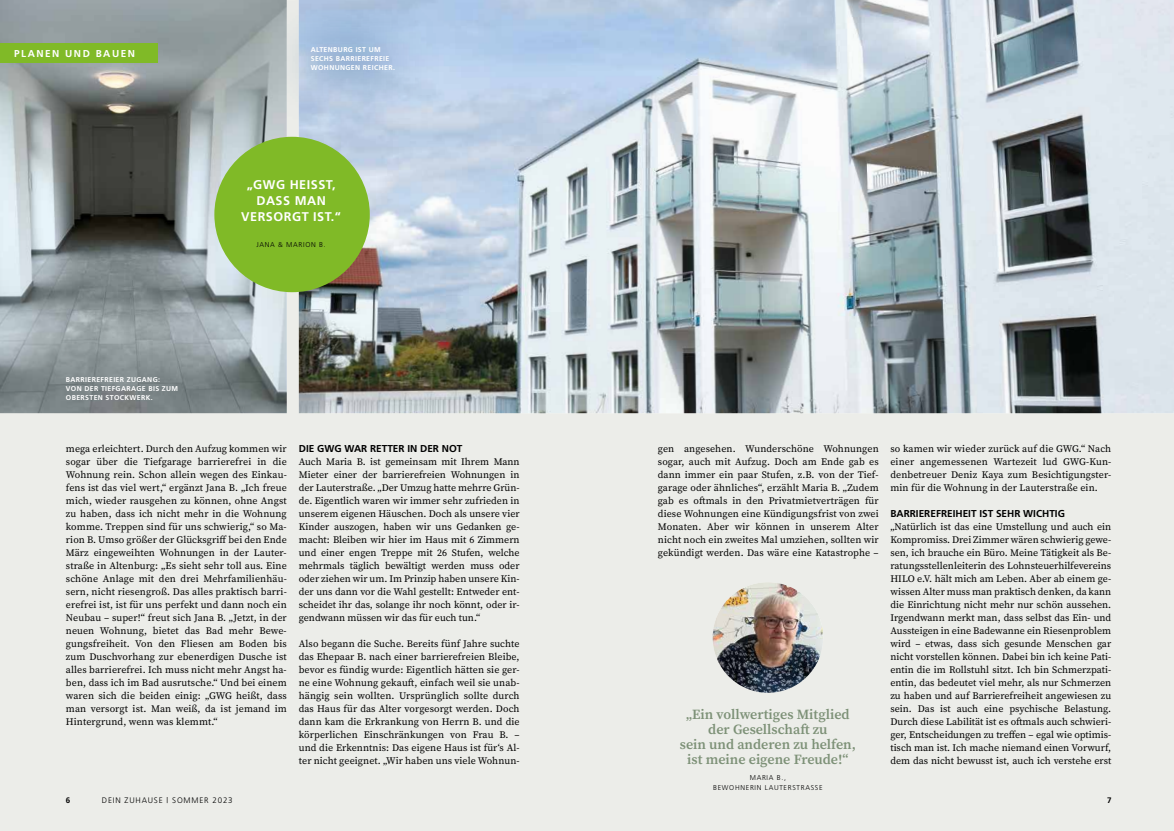
<style>
.page{position:relative;width:1174px;height:831px;background:#ecede9}
.page>*{position:absolute;margin:0;border:0;box-sizing:border-box;transform-origin:0 0}
.t1{font:600 14px/15px "Source Serif 4";color:#7d9177;text-align:center}
.t2{font:700 12.6px/16.4px "Frutiger";letter-spacing:.04em;color:#fff;text-align:center}
.t3{font:10px/13px "Source Serif 4";letter-spacing:.005em;color:#000;text-align:justify}
.t4{font:700 10px "Frutiger";color:#000}
.t5{font:700 10px "Frutiger";letter-spacing:.15em;color:#fff}
.t6{font:300 8px "Frutiger";letter-spacing:.1em;color:#000}
.t7{font:700 8px "Frutiger";color:#000}
.t8{font:700 7px/9px "Frutiger";letter-spacing:.05em;color:#fff}
.t9{font:300 7px/10px "Frutiger";letter-spacing:.1em;color:#000;text-align:center}
</style>
<div class="page">
<img style="left:299px;top:0;width:875px;height:413px">
<img style="left:712px;top:582px;width:111px;height:110px;border-radius:55px">
<svg style="left:292px;top:0;width:148px;height:123px;background:#b2c8e2"></svg>
<img style="left:0;top:0;width:287px;height:413px">
<div style="left:214px;top:137px;width:156px;height:155px;background:#80ba27;border-radius:50%"></div>
<div style="left:0;top:43px;width:158px;height:19px;background:#80ba27"></div>
<p class="t5" style="left:14px;top:48px;width:122px">PLANEN UND BAUEN</p>
<p class="t8" style="left:66px;top:375px;width:114px">BARRIEREFREIER ZUGANG:<br>VON DER TIEFGARAGE BIS ZUM<br>OBERSTEN STOCKWERK.</p>
<p class="t8" style="left:311px;top:45px;width:86px">ALTENBURG IST UM<br>SECHS BARRIEREFREIE<br>WOHNUNGEN REICHER.</p>
<p class="t2" style="left:241px;top:176px;width:101px">„GWG HEISST,<br>DASS MAN<br>VERSORGT IST.“</p>
<p class="t9" style="left:256px;top:240px;width:71px">JANA &amp; MARION B.</p>
<p class="t3" style="left:66px;top:442px;width:222px">mega erleichtert. Durch den Aufzug kommen wir sogar über die Tiefgarage barrierefrei in die Wohnung rein. Schon allein wegen des Einkau&shy;fens ist das viel wert,“ ergänzt Jana B. „Ich freue mich, wieder rausgehen zu können, ohne Angst zu haben, dass ich nicht mehr in die Wohnung komme. Treppen sind für uns schwierig,“ so Ma&shy;rion B. Umso größer der Glücksgriff bei den Ende März eingeweihten Wohnungen in der Lauter&shy;straße in Altenburg: „Es sieht sehr toll aus. Eine schöne Anlage mit den drei Mehrfamilienhäu&shy;sern, nicht riesengroß. Das alles praktisch barri&shy;erefrei ist, ist für uns perfekt und dann noch ein Neubau – super!“ freut sich Jana B. „Jetzt, in der neuen Wohnung, bietet das Bad mehr Bewe&shy;gungsfreiheit. Von den Fliesen am Boden bis zum Duschvorhang zur ebenerdigen Dusche ist alles barrierefrei. Ich muss nicht mehr Angst ha&shy;ben, dass ich im Bad ausrutsche.“ Und bei einem waren sich die beiden einig: „GWG heißt, dass man versorgt ist. Man weiß, da ist jemand im Hintergrund, wenn was klemmt.“</p>
<p class="t4" style="left:299px;top:443px;width:165px">DIE GWG WAR RETTER IN DER NOT</p>
<p class="t3" style="left:299px;top:455px;width:222px">Auch Maria B. ist gemeinsam mit Ihrem Mann Mieter einer der barrierefreien Wohnungen in der Lauterstraße. „Der Umzug hatte mehrre Grün&shy;de. Eigentlich waren wir immer sehr zufrieden in unserem eigenen Häuschen. Doch als unsere vier Kinder auszogen, haben wir uns Gedanken ge&shy;macht: Bleiben wir hier im Haus mit 6 Zimmern und einer engen Treppe mit 26 Stufen, welche mehrmals täglich bewältigt werden muss oder oder ziehen wir um. Im Prinzip haben unsere Kin&shy;der uns dann vor die Wahl gestellt: Entweder ent&shy;scheidet ihr das, solange ihr noch könnt, oder ir&shy;gendwann müssen wir das für euch tun.“</p>
<p class="t3" style="left:299px;top:637px;width:222px">Also begann die Suche. Bereits fünf Jahre suchte das Ehepaar B. nach einer barrierefreien Bleibe, bevor es fündig wurde: Eigentlich hätten sie ger&shy;ne eine Wohnung gekauft, einfach weil sie unab&shy;hängig sein wollten. Ursprünglich sollte durch das Haus für das Alter vorgesorgt werden. Doch dann kam die Erkrankung von Herrn B. und die körperlichen Einschränkungen von Frau B. – und die Erkenntnis: Das eigene Haus ist für‘s Al&shy;ter nicht geeignet. „Wir haben uns viele Wohnun-</p>
<p class="t7" style="left:66px;top:796px;width:6px">6</p>
<p class="t6" style="left:102px;top:796px;width:132px">DEIN ZUHAUSE | SOMMER 2023</p>
<p class="t3" style="left:658px;top:442px;width:222px">gen angesehen. Wunderschöne Wohnungen sogar, auch mit Aufzug. Doch am Ende gab es dann immer ein paar Stufen, z.B. von der Tief&shy;garage oder ähnliches“, erzählt Maria B. „Zudem gab es oftmals in den Privatmietverträgen für diese Wohnungen eine Kündigungsfrist von zwei Monaten. Aber wir können in unserem Alter nicht noch ein zweites Mal umziehen, sollten wir gekündigt werden. Das wäre eine Katastrophe –</p>
<p class="t3" style="left:890px;top:442px;width:222px">so kamen wir wieder zurück auf die GWG.“ Nach einer angemessenen Wartezeit lud GWG-Kun&shy;denbetreuer Deniz Kaya zum Besichtigungster&shy;min für die Wohnung in der Lauterstraße ein.</p>
<p class="t4" style="left:890px;top:508px;width:176px">BARRIEREFREIHEIT IST SEHR WICHTIG</p>
<p class="t3" style="left:890px;top:520px;width:222px">„Natürlich ist das eine Umstellung und auch ein Kompromiss. Drei Zimmer wären schwierig gewe&shy;sen, ich brauche ein Büro. Meine Tätigkeit als Be&shy;ratungsstellenleiterin des Lohnsteuerhilfevereins HILO e.V. hält mich am Leben. Aber ab einem ge&shy;wissen Alter muss man praktisch denken, da kann die Einrichtung nicht mehr nur schön aussehen.<br>Irgendwann merkt man, dass selbst das Ein- und Aussteigen in eine Badewanne ein Riesenproblem wird – etwas, dass sich gesunde Menschen gar nicht vorstellen können. Dabei bin ich keine Pati&shy;entin die im Rollstuhl sitzt. Ich bin Schmerzpati&shy;entin, das bedeutet viel mehr, als nur Schmerzen zu haben und auf Barrierefreiheit angewiesen zu sein. Das ist auch eine psychische Belastung.<br>Durch diese Labilität ist es oftmals auch schwieri&shy;ger, Entscheidungen zu treffen – egal wie optimis&shy;tisch man ist. Ich mache niemand einen Vorwurf, dem das nicht bewusst ist, auch ich verstehe erst</p>
<h1 class="t1" style="left:680px;top:706px;width:178px">„Ein vollwertiges Mitglied der Gesellschaft zu<br>sein und anderen zu helfen, ist meine eigene Freude!“</h1>
<p class="t9" style="left:713px;top:773px;width:111px">MARIA B.,<br>BEWOHNERIN LAUTERSTRASSE</p>
<p class="t7" style="left:1107px;top:796px;width:6px">7</p>
</div>
